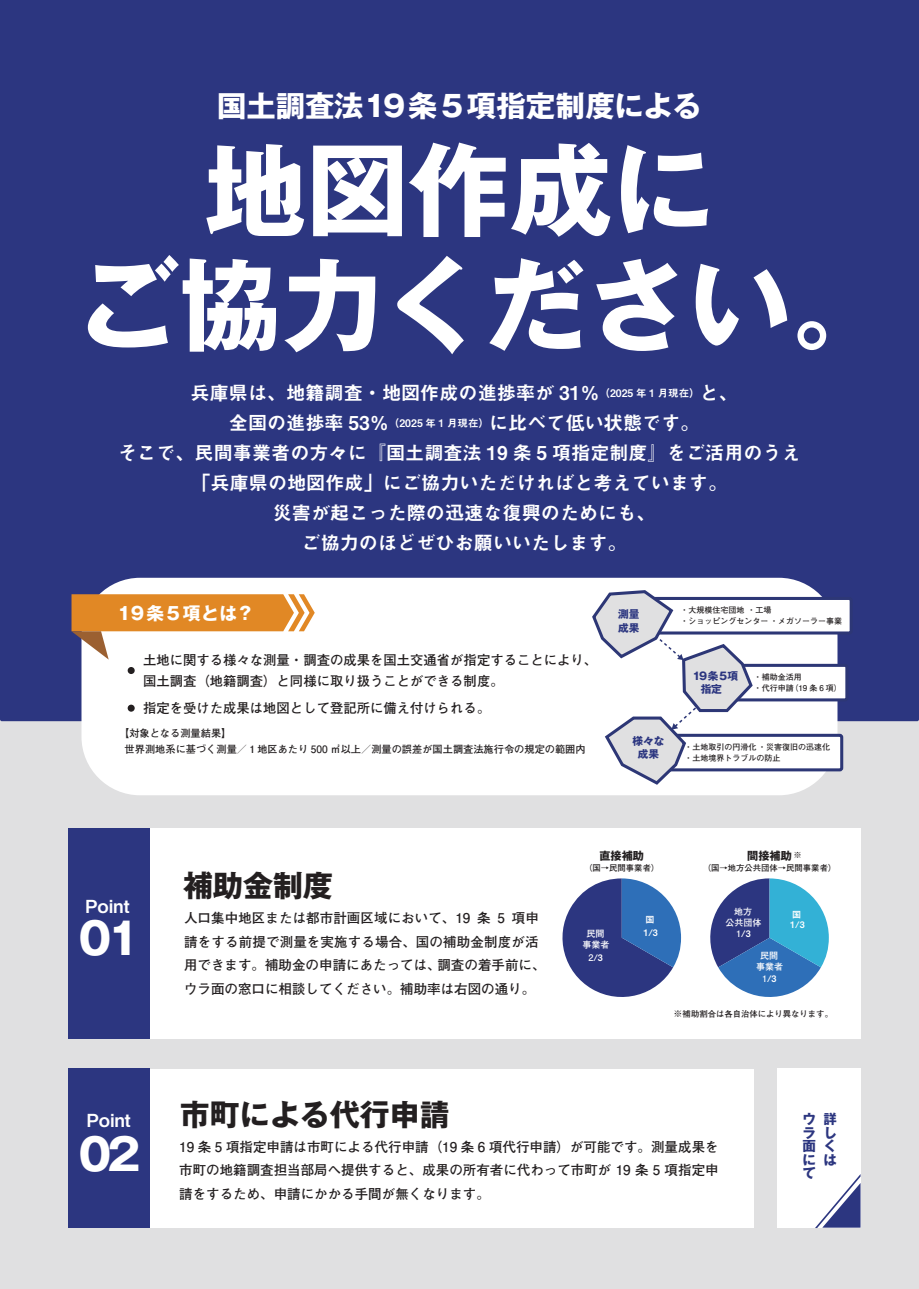
<style>
.page{position:relative;width:919px;height:1289px;background:#fff}
.page>*{position:absolute;margin:0;border:0;box-sizing:border-box;transform-origin:0 0}
.t1{font:700 102px/115.2px "Gothic MB101 Pro";color:#fff;text-align:center}
.t2{font:700 43.65px "Gothic MB101 Pro";color:#fff}
.t3{font:700 30px "Gothic MB101 Pro";color:#231f20}
.t4{font:700 29.25px "Gothic MB101 Pro";color:#fff}
.t5{font:19.2px/30px "Midashi Go Pro MB31";color:#fff;text-align:center}
.t6{font:18px "Midashi Go Pro MB31";color:#fff}
.t7{font:700 17.7px "Gothic MB101 Pro";letter-spacing:.08em;color:#fff}
.t8{font:700 13.5px/23.7px "Futo Go B101 Pro";color:#231f20}
.t9{font:700 13.5px/13.5px "Gothic MB101 Pro";color:#2c3680;text-align:justify}
.t10{font:700 13.35px/20.7px "Futo Go B101 Pro";color:#231f20}
.t11{font:700 11.1px "Gothic MB101 Pro";color:#231f20}
.t12{font:700 10.65px/13.4px "Gothic MB101 Pro";color:#2c3680}
.t13{font:700 10.2px/15.5px "Futo Go B101 Pro";color:#231f20}
.t14{font:9px/10.5px "Midashi Go Pro MB31";color:#fff}
.t15{font:700 9px/10.9px "Futo Go B101 Pro";color:#fff;text-align:center}
.t16{font:700 8.4px "Futo Go B101 Pro";color:#231f20}
.t17{font:700 7.95px/11.4px "Futo Go B101 Pro";color:#231f20}
.s1{font-family:"Futo Go B101 Pro";font-weight:700}
.s2{font-size:9px}
</style>
<div class="page">
<svg style="left:918px;top:0;width:1px;height:13px"></svg>
<svg style="left:0;top:1288px;width:13px;height:1px"></svg>
<svg style="left:905px;top:1275px;width:14px;height:14px"></svg>
<div style="left:0;top:0;width:918px;height:1288px;background:#e0e0e1"></div>
<div style="left:0;top:0;width:918px;height:721px;background:#2c3680"></div>
<div style="left:69px;top:828px;width:791px;height:210px;background:#fff"></div>
<div style="left:69px;top:828px;width:81px;height:210px;background:#2c3680"></div>
<div style="left:69px;top:1069px;width:685px;height:158px;background:#fff"></div>
<div style="left:69px;top:1068px;width:81px;height:159px;background:#2c3680"></div>
<svg style="left:710px;top:878px;width:118px;height:119px"></svg>
<svg style="left:562px;top:878px;width:119px;height:119px"></svg>
<div style="left:776px;top:1068px;width:84px;height:159px;background:#fff"></div>
<div style="left:81px;top:577px;width:756px;height:218px;background:#fff;border-radius:58px"></div>
<div style="left:128px;top:667px;width:7px;height:7px;background:#231f20;border-radius:50%"></div>
<div style="left:128px;top:704px;width:7px;height:7px;background:#231f20;border-radius:50%"></div>
<div style="left:699px;top:665px;width:147px;height:35px;background:#fff;border-radius:2px"></div>
<div style="left:697px;top:664px;width:151px;height:37px;border:3px solid #2d3776;border-radius:2px"></div>
<div style="left:645px;top:598px;width:206px;height:35px;background:#fff;border-radius:2px"></div>
<div style="left:644px;top:597px;width:208px;height:37px;border:3px solid #2d3776;border-radius:2px"></div>
<div style="left:657px;top:735px;width:184px;height:34px;background:#fff;border-radius:2px"></div>
<div style="left:655px;top:733px;width:188px;height:38px;border:3px solid #2d3776;border-radius:2px"></div>
<svg style="left:592px;top:590px;width:162px;height:195px"></svg>
<svg style="left:71px;top:594px;width:244px;height:65px"></svg>
<svg style="left:816px;top:1175px;width:44px;height:52px"></svg>
<h3 class="t4" style="left:217px;top:82px;width:486px">国土調査法19条５項指定制度による</h3>
<h1 class="t1" style="left:77px;top:120px;width:817px">地図作成に<br>ご協力ください。</h1>
<h3 class="t5" style="left:118px;top:375px;width:684px">兵庫県は、地籍調査・地図作成の進捗率が 31％<sup>（2025</sup> <sup>年</sup> <sup>1</sup> <sup>月現在）</sup>と、<br>全国の進捗率 53％<sup>（2025</sup> <sup>年</sup> <sup>1</sup> <sup>月現在）</sup>に比べて低い状態です。<br>そこで、民間事業者の方々に『国土調査法 19 条 5 項指定制度』をご活用のうえ「兵庫県の地図作成」にご協力いただければと考えています。<br>災害が起こった際の迅速な復興のためにも、<br>ご協力のほどぜひお願いいたします。</h3>
<h3 class="t7" style="left:117px;top:598px;width:138px">19条5項とは？</h3>
<p class="t10" style="left:143px;top:648px;width:455px">土地に関する様々な測量・調査の成果を国土交通省が指定することにより、国土調査（地籍調査）と同様に取り扱うことができる制度。</p>
<p class="t10" style="left:143px;top:695px;width:349px">指定を受けた成果は地図として登記所に備え付けられる。</p>
<p class="t13" style="left:125px;top:724px;width:462px;text-indent:-5px">【対象となる測量結果】<br>世界測地系に基づく測量／１地区あたり 500 ㎡以上／測量の誤差が国土調査法施行令の規定の範囲内</p>
<p class="t12" style="left:618px;top:606px;width:23px">測量成果</p>
<p class="t12" style="left:632px;top:732px;width:33px;text-align:center">様々な成果</p>
<p class="t17" style="left:680px;top:603px;width:163px">・大規模住宅団地・工場<br>・ショッピングセンター・メガソーラー事業</p>
<p class="t12" style="left:700px;top:667px;width:39px;text-indent:-8px">19条5項指定</p>
<p class="t17" style="left:753px;top:670px;width:90px">・補助金活用<br>・代行申請（19 条 6 項）</p>
<p class="t17" style="left:684px;top:739px;width:147px">・土地取引の円滑化・災害復旧の迅速化・土地境界トラブルの防止</p>
<h3 class="t6" style="left:85px;top:891px;width:46px">Point</h3>
<h2 class="t2" style="left:78px;top:901px;width:63px">01</h2>
<h3 class="t3" style="left:183px;top:860px;width:151px">補助金制度</h3>
<p class="t8" style="left:184px;top:904px;width:363px">人口集中地区または都市計画区域において、19 条 5 項申請をする前提で測量を実施する場合、国の補助金制度が活用できます。補助金の申請にあたっては、調査の着手前に、ウラ面の窓口に相談してください。補助率は右図の通り。</p>
<p class="t11" style="left:599px;top:846px;width:46px">直接補助</p>
<p class="t16" style="left:584px;top:861px;width:77px">（国→民間事業者）</p>
<p class="t14" style="left:645px;top:913px;width:10px">国</p>
<p class="t15" style="left:582px;top:927px;width:28px">民間事業者</p>
<p class="t14" style="left:643px;top:925px;width:16px">1/3</p>
<p class="t14" style="left:588px;top:951px;width:16px"><span class="s1">2</span>/3</p>
<p class="t11" style="left:747px;top:846px;width:46px">間接補助</p>
<p class="t16" style="left:702px;top:861px;width:135px">（国→地方公共団体→民間事業者）</p>
<p class="t16" style="left:793px;top:847px;width:10px">※</p>
<p class="t15" style="left:725px;top:905px;width:37px">地方<br>公共団体</p>
<p class="t14" style="left:736px;top:927px;width:16px"><span class="s1">1</span>/3</p>
<p class="t14" style="left:790px;top:908px;width:16px">国<br>1/3</p>
<p class="t15" style="left:756px;top:949px;width:28px">民間事業者</p>
<p class="t14" style="left:762px;top:972px;width:16px"><span class="s1">1</span>/3</p>
<p class="t16" style="left:673px;top:1007px;width:161px"><span class="s2">※</span>補助割合は各自治体により異なります。</p>
<h3 class="t6" style="left:86px;top:1105px;width:46px">Point</h3>
<h2 class="t2" style="left:78px;top:1117px;width:63px">02</h2>
<h3 class="t3" style="left:180px;top:1089px;width:272px">市町による代行申請</h3>
<p class="t8" style="left:179px;top:1132px;width:541px;text-align:justify">19 条 5 項指定申請は市町による代行申請（19 条 6 項代行申請）が可能です。測量成果を市町の地籍調査担当部局へ提供すると、成果の所有者に代わって市町が 19 条 5 項指定申請をするため、申請にかかる手間が無くなります。</p>
<p class="t9" style="left:802px;top:1110px;width:14px">ウラ面にて</p>
<p class="t9" style="left:823px;top:1110px;width:14px;text-align:left">詳しくは</p>
</div>
